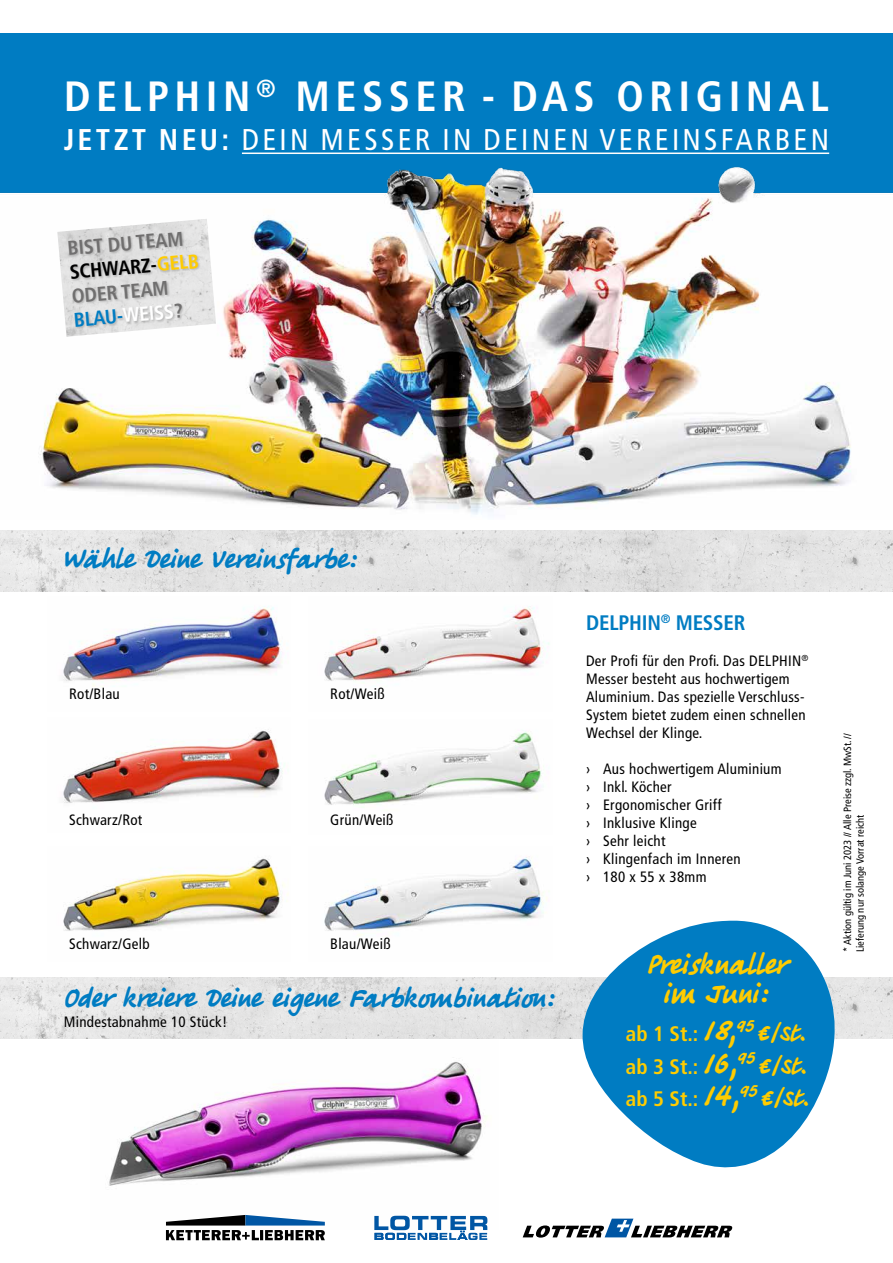
<style>
.page{position:relative;width:893px;height:1263px;background:#fff}
.page>*{position:absolute;margin:0;border:0;box-sizing:border-box;transform-origin:0 0}
.t1{font:700 condensed 42.3px "Frutiger LT Pro";letter-spacing:.13em;color:#fff}
.t2{font:condensed 30px "Frutiger LT Pro";letter-spacing:.11em;color:#fff}
.t3{font:27px/28.5px "Tatiana";color:#fc0;text-align:center}
.t4{font:25.5px "Tatiana";color:#007cc2}
.t5{font:700 condensed 21px/32.4px "Frutiger LT Pro";color:#fc0}
.t6{font:700 condensed 21px "Frutiger LT Pro";letter-spacing:-.01em;color:#007cc2}
.t7{font:700 condensed 19.95px/24px "Frutiger LT Pro";color:#706f6f}
.t8{font:condensed 15px/18px "Frutiger LT Pro";letter-spacing:.02em;color:#000}
.t9{font:condensed 10.5px/12.6px "Frutiger LT Pro";color:#000}
.s1{font-weight:700}
.s2{color:#000}
.s3{color:#fc0}
.s4{color:#007cc2}
.s5{color:#fff}
.s6{font-family:"Tatiana";font-weight:400;font-stretch:normal;font-size:28.8px}
.s7{font-family:"Tatiana";font-weight:400;font-stretch:normal;font-size:21.6px}
</style>
<div class="page">
<img style="left:90px;top:1038px;width:409px;height:191px">
<div style="left:0;top:33px;width:893px;height:159px;background:#007cc2"></div>
<hr style="left:242px;top:153px;width:587px;height:1px;background:#fff">
<img style="left:0;top:167px;width:893px;height:348px">
<img style="left:0;top:530px;width:893px;height:61px">
<img style="left:0;top:977px;width:893px;height:61px">
<svg style="left:166px;top:1215px;width:159px;height:25px"></svg>
<svg style="left:374px;top:1216px;width:113px;height:24px"></svg>
<svg style="left:523px;top:1218px;width:209px;height:19px"></svg>
<img style="left:324px;top:606px;width:226px;height:78px">
<img style="left:324px;top:731px;width:220px;height:77px">
<img style="left:324px;top:856px;width:224px;height:80px">
<img style="left:63px;top:606px;width:220px;height:81px">
<img style="left:63px;top:729px;width:222px;height:74px">
<img style="left:63px;top:858px;width:226px;height:73px">
<svg style="left:582px;top:920px;width:271px;height:248px;fill:#007cc2"></svg>
<img style="left:57px;top:219px;width:159px;height:118px">
<div style="left:68px;top:231px;width:133px;height:99px;background:#000;opacity:.2"></div>
<h1 class="t1" style="left:64px;top:72px;width:766px">DELPHIN<sup>®</sup> MESSER - DAS ORIGINAL</h1>
<h2 class="t2" style="left:64px;top:122px;width:767px"><span class="s1">JETZT NEU:</span> DEIN MESSER IN DEINEN VEREINSFARBEN</h2>
<h3 class="t7" style="left:67px;top:236px;width:131px;rotate:-5deg">BIST DU TEAM<br><span class="s2">SCHWARZ-</span><span class="s3">GELB<br></span>ODER TEAM<br><span class="s4">BLAU-</span><span class="s5">WEISS</span>?</h3>
<h3 class="t4" style="left:64px;top:540px;width:297px">Wähle Deine Vereinsfarbe:</h3>
<p class="t8" style="left:69px;top:685px;width:52px">Rot/Blau</p>
<p class="t8" style="left:330px;top:685px;width:56px">Rot/Weiß</p>
<p class="t8" style="left:69px;top:810px;width:75px">Schwarz/Rot</p>
<p class="t8" style="left:330px;top:810px;width:65px">Grün/Weiß</p>
<p class="t8" style="left:69px;top:935px;width:82px">Schwarz/Gelb</p>
<p class="t8" style="left:330px;top:935px;width:62px">Blau/Weiß</p>
<h3 class="t6" style="left:586px;top:610px;width:161px">DELPHIN<sup>®</sup> MESSER</h3>
<p class="t8" style="left:586px;top:652px;width:224px">Der Profi für den Profi. Das DELPHIN<sup>® </sup>Messer besteht aus hochwertigem Aluminium. Das spezielle Verschluss-System bietet zudem einen schnellen Wechsel der Klinge.</p>
<p class="t8" style="left:586px;top:760px;width:197px">› Aus hochwertigem Aluminium › Inkl. Köcher<br>› Ergonomischer Griff<br>› Inklusive Klinge<br>› Sehr leicht<br>› Klingenfach im Inneren<br>› 180 x 55 x 38mm</p>
<h3 class="t3" style="left:648px;top:951px;width:141px">Preisknaller im Juni:</h3>
<h3 class="t4" style="left:64px;top:979px;width:495px">Oder kreiere Deine eigene Farbkombination:</h3>
<p class="t8" style="left:64px;top:1012px;width:165px">Mindestabnahme 10 Stück!</p>
<h3 class="t5" style="left:626px;top:1018px;width:187px">ab 1 St.: <span class="s6">18,</span><sup>95</sup> <span class="s7">€/St. </span>ab 3 St.: <span class="s6">16,</span><sup>95</sup> <span class="s7">€/St. </span>ab 5 St.: <span class="s6">14,</span><sup>95</sup> <span class="s7">€/St.</span></h3>
<p class="t9" style="left:841px;top:952px;width:221px;rotate:-90deg">* Aktion gültig im Juni 2023 // Alle Preise zzgl. MwSt. //<br>Lieferung nur solange Vorrat reicht</p>
</div>
